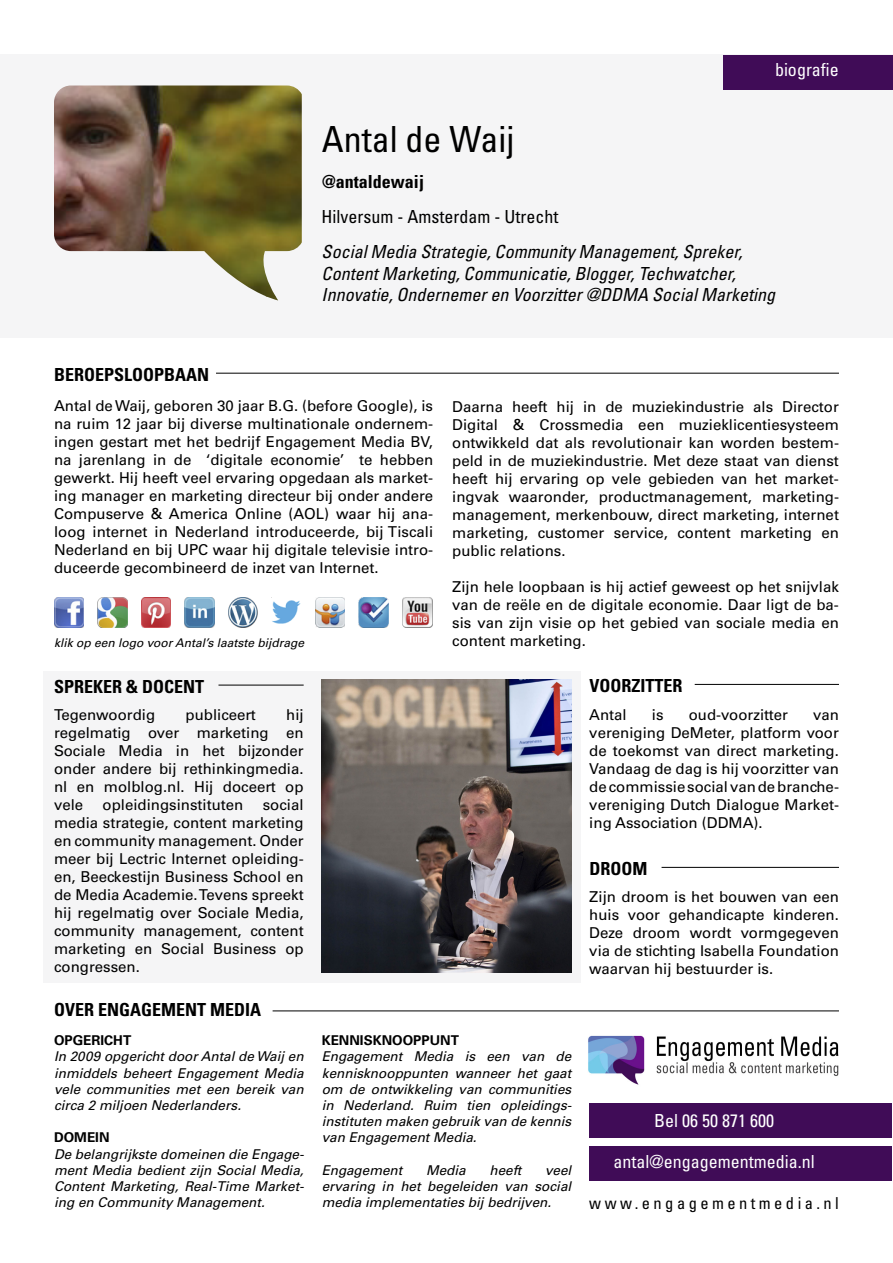
<style>
.page{position:relative;width:893px;height:1263px;background:#fff}
.page>*{position:absolute;margin:0;border:0;box-sizing:border-box;transform-origin:0 0}
.t1{font:condensed 36px "Univers LT Std";color:#000}
.t2{font:italic condensed 18px/21.6px "Univers LT Std";color:#000}
.t3{font:700 condensed 18px "Univers LT Std";color:#000}
.t4{font:condensed 18px "Univers LT Std";color:#fff}
.t5{font:condensed 18px "Univers LT Std";color:#000}
.t6{font:condensed 16.5px "Univers LT Std";letter-spacing:.21em;color:#000}
.t7{font:15px/18px "Univers LT Std";color:#000;text-align:justify}
.t8{font:italic 13.5px/16.2px "Univers LT Std";color:#000;text-align:justify}
.t9{font:700 13.5px "Univers LT Std";color:#000}
.t10{font:italic 12px "Univers LT Std";color:#000}
</style>
<div class="page">
<div style="left:589px;top:1103px;width:303px;height:35px;background:#400c57"></div>
<div style="left:589px;top:1146px;width:303px;height:35px;background:#400c57"></div>
<div style="left:0;top:54px;width:893px;height:283px;background:#f5f5f6"></div>
<div style="left:44px;top:670px;width:537px;height:312px;background:#f5f5f6"></div>
<div style="left:723px;top:55px;width:169px;height:35px;background:#400c57"></div>
<img style="left:588px;top:1035px;width:251px;height:50px">
<img style="left:54px;top:86px;width:248px;height:210px">
<svg style="left:265px;top:296px;width:13px;height:4px"></svg>
<hr style="left:273px;top:1010px;width:566px;height:1px;background:#000">
<hr style="left:216px;top:373px;width:623px;height:1px;background:#000">
<hr style="left:218px;top:685px;width:86px;height:1px;background:#000">
<hr style="left:695px;top:684px;width:144px;height:1px;background:#000">
<hr style="left:662px;top:867px;width:177px;height:1px;background:#000">
<img style="left:54px;top:598px;width:30px;height:29px">
<img style="left:228px;top:598px;width:30px;height:29px">
<img style="left:141px;top:598px;width:29px;height:29px">
<img style="left:315px;top:598px;width:30px;height:29px">
<img style="left:98px;top:598px;width:29px;height:29px">
<img style="left:272px;top:600px;width:29px;height:24px">
<img style="left:402px;top:598px;width:30px;height:29px">
<img style="left:185px;top:598px;width:29px;height:29px">
<img style="left:359px;top:598px;width:29px;height:29px">
<img style="left:322px;top:680px;width:249px;height:292px">
<h1 class="t1" style="left:322px;top:116px;width:194px">Antal de Waij</h1>
<p class="t3" style="left:322px;top:171px;width:104px">@antaldewaij</p>
<p class="t5" style="left:322px;top:205px;width:238px">Hilversum - Amsterdam - Utrecht</p>
<p class="t4" style="left:775px;top:58px;width:65px">biografie</p>
<p class="t3" style="left:54px;top:364px;width:157px">BEROEPSLOOPBAAN</p>
<p class="t2" style="left:322px;top:241px;width:455px">Social Media Strategie, Community Management, Spreker,<br>Content Marketing, Communicatie, Blogger, Techwatcher,<br>Innovatie, Ondernemer en Voorzitter @DDMA Social Marketing</p>
<p class="t7" style="left:54px;top:397px;width:381px">Antal de Waij, geboren 30 jaar B.G. (before Google), is na ruim 12 jaar bij diverse multinationale ondernem&shy;ingen gestart met het bedrijf Engagement Media BV, na jarenlang in de ‘digitale economie’ te hebben gewerkt. Hij heeft veel ervaring opgedaan als market&shy;ing manager en marketing directeur bij onder andere Compuserve &amp; America Online (AOL) waar hij ana&shy;loog internet in Nederland introduceerde, bij Tiscali Nederland en bij UPC waar hij digitale televisie intro&shy;duceerde gecombineerd de inzet van Internet.</p>
<p class="t7" style="left:452px;top:398px;width:388px">Daarna heeft hij in de muziekindustrie als Director Digital &amp; Crossmedia een muzieklicentiesysteem ontwikkeld dat als revolutionair kan worden bestem&shy;peld in de muziekindustrie. Met deze staat van dienst heeft hij ervaring op vele gebieden van het market&shy;ingvak waaronder, productmanagement, marketing&shy;management, merkenbouw, direct marketing, internet marketing, customer service, content marketing en public relations.</p>
<p class="t7" style="left:452px;top:578px;width:388px">Zijn hele loopbaan is hij actief geweest op het snijvlak van de reële en de digitale economie. Daar ligt de ba&shy;sis van zijn visie op het gebied van sociale media en content marketing.</p>
<p class="t10" style="left:54px;top:636px;width:252px">klik op een logo voor Antal’s laatste bijdrage</p>
<p class="t3" style="left:54px;top:675px;width:152px">SPREKER &amp; DOCENT</p>
<p class="t3" style="left:589px;top:675px;width:95px">VOORZITTER</p>
<p class="t7" style="left:54px;top:706px;width:103px">Tegenwoordig</p>
<p class="t7" style="left:185px;top:706px;width:72px">publiceert</p>
<p class="t7" style="left:54px;top:706px;width:251px;text-indent:232px">hij regelmatig over marketing en Sociale Media in het bijzonder onder andere bij rethinkingmedia. nl en molblog.nl. Hij doceert op vele</p>
<p class="t7" style="left:54px;top:796px;width:251px;text-indent:209px">social media strategie, content marketing en community management. Onder meer bij Lectric Internet opleiding&shy;en, Beeckestijn Business School en de Media Academie. Tevens spreekt hij regelmatig over Sociale Media, community management, content marketing en Social Business op congressen.</p>
<p class="t7" style="left:103px;top:796px;width:142px">opleidingsinstituten</p>
<p class="t3" style="left:54px;top:999px;width:208px">OVER ENGAGEMENT MEDIA</p>
<p class="t9" style="left:54px;top:1032px;width:79px">OPGERICHT</p>
<p class="t8" style="left:54px;top:1049px;width:251px">In 2009 opgericht door Antal de Waij en inmiddels beheert Engagement Media vele communities met een bereik van circa 2 miljoen Nederlanders.</p>
<p class="t9" style="left:54px;top:1130px;width:57px">DOMEIN</p>
<p class="t8" style="left:54px;top:1146px;width:251px">De belangrijkste domeinen die Engage&shy;ment Media bedient zijn Social Media, Content Marketing, Real-Time Market&shy;ing en Community Management.</p>
<p class="t7" style="left:589px;top:705px;width:39px">Antal</p>
<p class="t7" style="left:652px;top:705px;width:13px">is</p>
<p class="t7" style="left:689px;top:705px;width:101px">oud-voorzitter</p>
<p class="t7" style="left:589px;top:705px;width:251px;text-indent:224px">van vereniging DeMeter, platform voor de toekomst van direct marketing.<br>Vandaag de dag is hij voorzitter van de commissie social van de branche&shy;vereniging Dutch Dialogue Market&shy;ing Association (DDMA).</p>
<p class="t3" style="left:589px;top:858px;width:59px">DROOM</p>
<p class="t7" style="left:589px;top:887px;width:251px">Zijn droom is het bouwen van een huis voor gehandicapte kinderen.<br>Deze droom wordt vormgegeven via de stichting Isabella Foundation waarvan hij bestuurder is.</p>
<p class="t9" style="left:322px;top:1032px;width:139px">KENNISKNOOPPUNT</p>
<p class="t8" style="left:322px;top:1049px;width:251px">Engagement Media is een van de kennisknooppunten wanneer het gaat om de ontwikkeling van communities in Nederland. Ruim tien opleidings&shy;instituten maken gebruik van de kennis van Engagement Media.</p>
<p class="t8" style="left:322px;top:1162px;width:82px">Engagement</p>
<p class="t8" style="left:426px;top:1162px;width:41px">Media</p>
<p class="t8" style="left:489px;top:1162px;width:33px">heeft</p>
<p class="t8" style="left:322px;top:1162px;width:251px;text-indent:223px">veel ervaring in het begeleiden van social media implementaties bij bedrijven.</p>
<p class="t4" style="left:654px;top:1109px;width:121px">Bel 06 50 871 600</p>
<p class="t4" style="left:614px;top:1150px;width:203px">antal@engagementmedia.nl</p>
<p class="t6" style="left:589px;top:1192px;width:251px">www.engagementmedia.nl</p>
</div>
